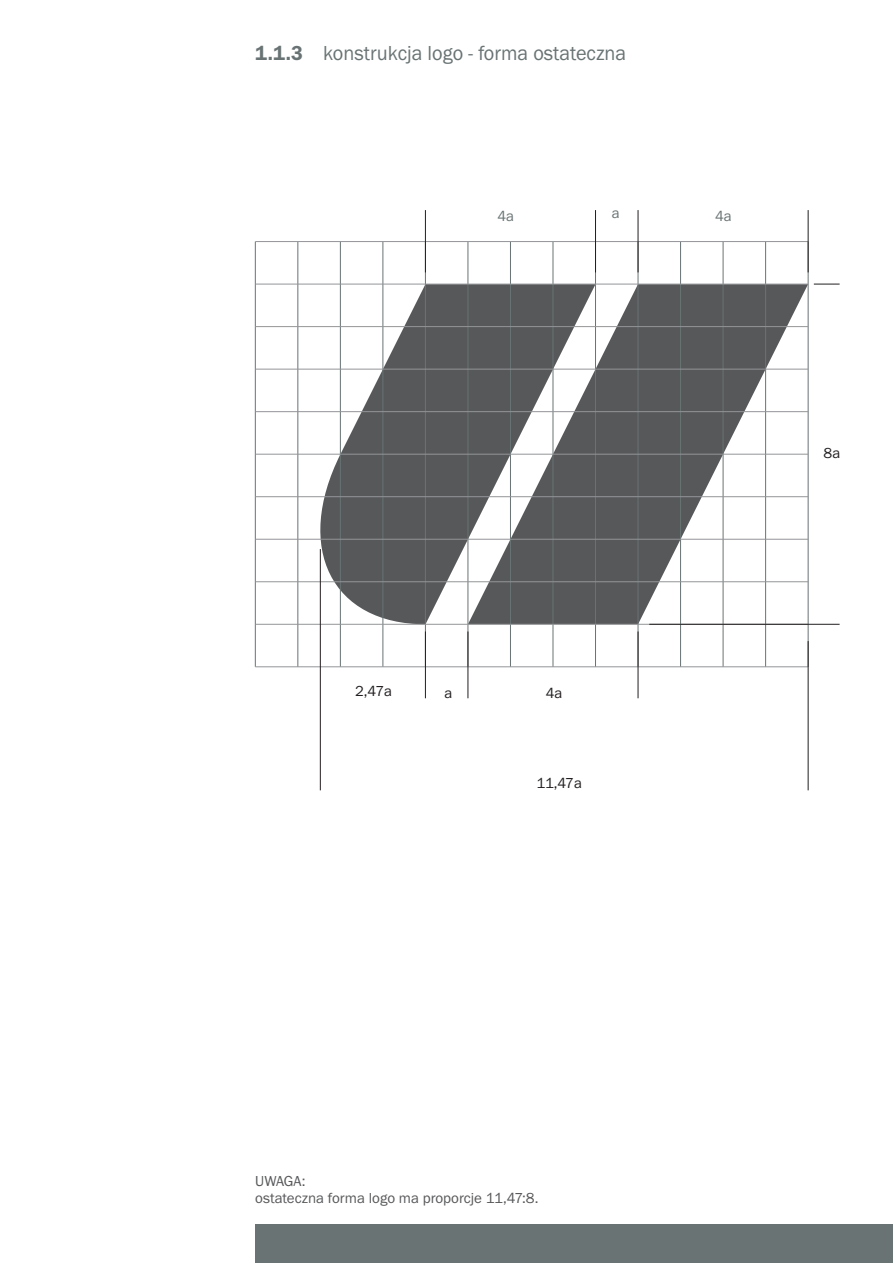
<style>
.page{position:relative;width:893px;height:1263px;background:#fff}
.page>*{position:absolute;margin:0;border:0;box-sizing:border-box;transform-origin:0 0}
.t1{font:21px "Franklin Gothic";color:#697374;scale:.96 1}
.t2{font:15px/17px "Franklin Gothic";color:#57585a}
.t3{font:15px "Franklin Gothic";color:#231f20}
.t4{font:15px "Franklin Gothic";color:#697374}
.s1{font-weight:600}
</style>
<div class="page">
<svg style="left:293px;top:285px;width:175px;height:339px;fill:#57585a"></svg>
<svg style="left:469px;top:285px;width:339px;height:339px;fill:#57585a"></svg>
<hr style="left:255px;top:242px;width:1px;height:425px;background:#697374">
<hr style="left:297px;top:242px;width:1px;height:425px;background:#697374">
<hr style="left:340px;top:242px;width:1px;height:425px;background:#697374">
<hr style="left:382px;top:242px;width:1px;height:425px;background:#697374">
<hr style="left:425px;top:242px;width:1px;height:425px;background:#697374">
<hr style="left:468px;top:242px;width:1px;height:425px;background:#697374">
<hr style="left:510px;top:242px;width:1px;height:425px;background:#697374">
<hr style="left:553px;top:242px;width:1px;height:425px;background:#697374">
<hr style="left:595px;top:242px;width:1px;height:425px;background:#697374">
<hr style="left:638px;top:242px;width:1px;height:425px;background:#697374">
<hr style="left:680px;top:242px;width:1px;height:425px;background:#697374">
<hr style="left:723px;top:242px;width:1px;height:425px;background:#697374">
<hr style="left:765px;top:242px;width:1px;height:425px;background:#697374">
<hr style="left:808px;top:242px;width:1px;height:425px;background:#697374">
<hr style="left:255px;top:241px;width:553px;height:1px;background:#939598">
<hr style="left:255px;top:284px;width:553px;height:1px;background:#939598">
<hr style="left:255px;top:326px;width:553px;height:1px;background:#939598">
<hr style="left:255px;top:369px;width:553px;height:1px;background:#939598">
<hr style="left:255px;top:411px;width:553px;height:1px;background:#939598">
<hr style="left:255px;top:454px;width:553px;height:1px;background:#939598">
<hr style="left:255px;top:496px;width:553px;height:1px;background:#939598">
<hr style="left:255px;top:539px;width:553px;height:1px;background:#939598">
<hr style="left:255px;top:581px;width:553px;height:1px;background:#939598">
<hr style="left:255px;top:624px;width:553px;height:1px;background:#939598">
<hr style="left:255px;top:666px;width:553px;height:1px;background:#939598">
<hr style="left:808px;top:210px;width:1px;height:62px;background:#231f20">
<hr style="left:638px;top:210px;width:1px;height:62px;background:#231f20">
<hr style="left:595px;top:210px;width:1px;height:62px;background:#231f20">
<hr style="left:425px;top:210px;width:1px;height:62px;background:#231f20">
<hr style="left:638px;top:631px;width:1px;height:67px;background:#231f20">
<hr style="left:468px;top:631px;width:1px;height:67px;background:#231f20">
<svg style="left:814px;top:284px;width:26px;height:1px"></svg>
<hr style="left:649px;top:624px;width:191px;height:1px;background:#231f20">
<hr style="left:425px;top:631px;width:1px;height:67px;background:#231f20">
<hr style="left:320px;top:549px;width:1px;height:241px;background:#231f20">
<hr style="left:808px;top:641px;width:1px;height:149px;background:#231f20">
<div style="left:255px;top:1225px;width:638px;height:38px;background:#697374"></div>
<h1 class="t1" style="left:255px;top:45px;width:388px"><span class="s1">1.1.3</span> konstrukcja logo - forma ostateczna</h1>
<p class="t4" style="left:497px;top:210px;width:18px">4a</p>
<p class="t4" style="left:612px;top:208px;width:9px">a</p>
<p class="t4" style="left:715px;top:210px;width:18px">4a</p>
<p class="t3" style="left:355px;top:686px;width:39px">2,47a</p>
<p class="t3" style="left:444px;top:688px;width:9px">a</p>
<p class="t3" style="left:546px;top:688px;width:18px">4a</p>
<p class="t3" style="left:536px;top:778px;width:47px">11,47a</p>
<p class="t3" style="left:823px;top:447px;width:18px">8a</p>
<p class="t2" style="left:255px;top:1174px;width:285px">UWAGA:<br>ostateczna forma logo ma proporcje 11,47:8.</p>
</div>
